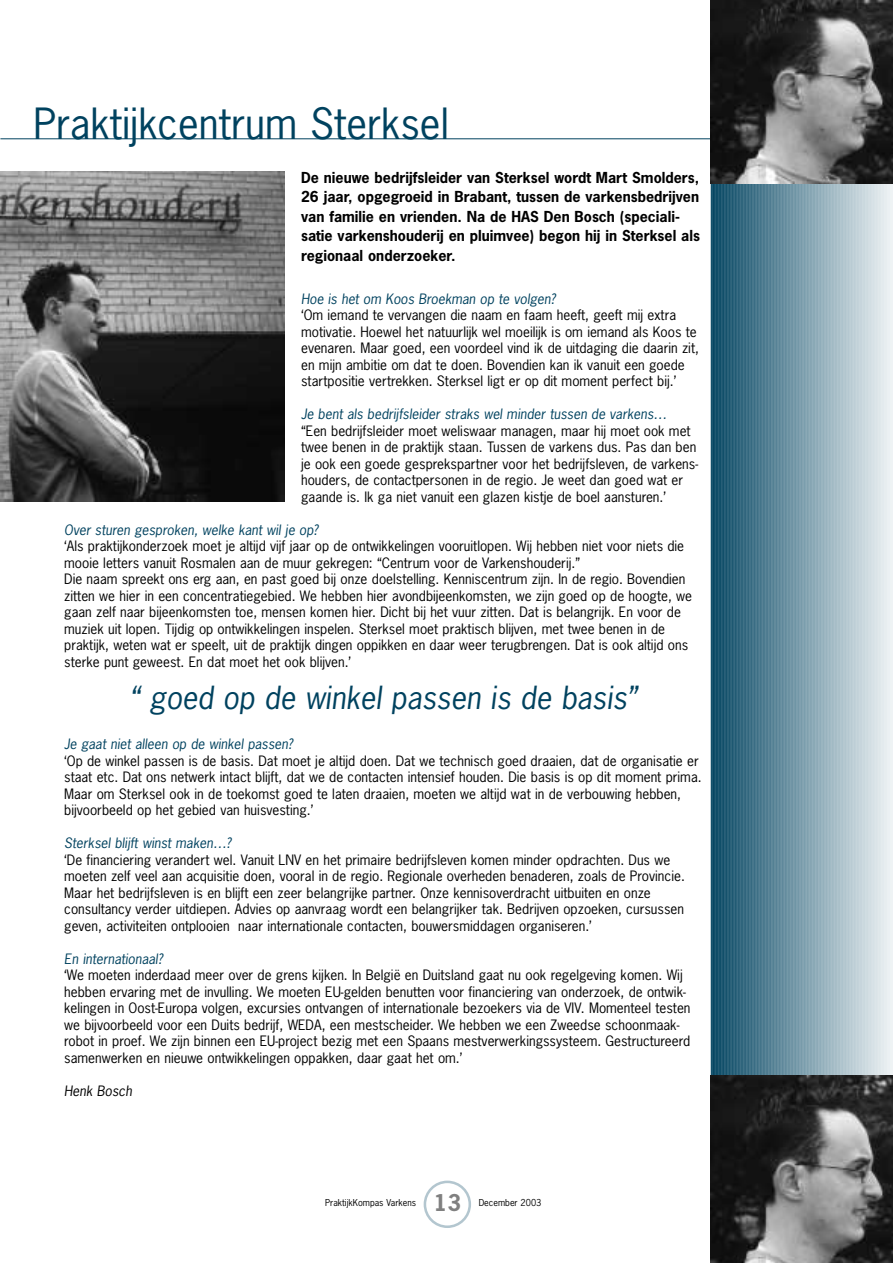
<style>
.page{position:relative;width:893px;height:1263px;background:#fff}
.page>*{position:absolute;margin:0;border:0;box-sizing:border-box;transform-origin:0 0}
.t1{font:40.5px "News Gothic";color:#00425f}
.t2{font:30px "News Gothic";color:#00425f}
.t3{font:700 21.75px "News Gothic";color:#808080}
.t4{font:700 14.25px/19.5px "News Gothic";color:#000}
.t5{font:13.5px/16.5px "News Gothic";color:#000}
.t6{font:13.5px "News Gothic";color:#00425f}
.t7{font:9px "News Gothic";color:#000}
</style>
<div class="page">
<hr style="left:889px;top:0;width:3px;height:1263px;background:#eef3f4">
<hr style="left:886px;top:0;width:3px;height:1263px;background:#eaeff2">
<hr style="left:883px;top:0;width:3px;height:1263px;background:#e6edef">
<hr style="left:880px;top:0;width:3px;height:1263px;background:#e2eaed">
<hr style="left:877px;top:0;width:3px;height:1263px;background:#dee7ea">
<hr style="left:874px;top:0;width:3px;height:1263px;background:#dae4e8">
<hr style="left:871px;top:0;width:3px;height:1263px;background:#d6e1e6">
<hr style="left:868px;top:0;width:3px;height:1263px;background:#d2dee3">
<hr style="left:865px;top:0;width:3px;height:1263px;background:#cedbe0">
<hr style="left:862px;top:0;width:3px;height:1263px;background:#cad8de">
<hr style="left:859px;top:0;width:3px;height:1263px;background:#c6d5dc">
<hr style="left:856px;top:0;width:3px;height:1263px;background:#c2d2d9">
<hr style="left:853px;top:0;width:3px;height:1263px;background:#becfd6">
<hr style="left:850px;top:0;width:3px;height:1263px;background:#baccd4">
<hr style="left:847px;top:0;width:3px;height:1263px;background:#b7cad2">
<hr style="left:844px;top:0;width:3px;height:1263px;background:#b3c7d0">
<hr style="left:841px;top:0;width:3px;height:1263px;background:#afc4cd">
<hr style="left:838px;top:0;width:3px;height:1263px;background:#abc1cb">
<hr style="left:835px;top:0;width:3px;height:1263px;background:#a7bec8">
<hr style="left:832px;top:0;width:3px;height:1263px;background:#a3bbc6">
<hr style="left:829px;top:0;width:3px;height:1263px;background:#9fb8c3">
<hr style="left:826px;top:0;width:3px;height:1263px;background:#9bb5c1">
<hr style="left:823px;top:0;width:3px;height:1263px;background:#97b2be">
<hr style="left:820px;top:0;width:3px;height:1263px;background:#93afbc">
<hr style="left:817px;top:0;width:3px;height:1263px;background:#8facb9">
<hr style="left:814px;top:0;width:3px;height:1263px;background:#8baab7">
<hr style="left:811px;top:0;width:3px;height:1263px;background:#87a7b4">
<hr style="left:808px;top:0;width:3px;height:1263px;background:#84a4b2">
<hr style="left:805px;top:0;width:3px;height:1263px;background:#80a1af">
<hr style="left:803px;top:0;width:3px;height:1263px;background:#7c9ead">
<hr style="left:800px;top:0;width:3px;height:1263px;background:#799cab">
<hr style="left:797px;top:0;width:3px;height:1263px;background:#7699a9">
<hr style="left:795px;top:0;width:3px;height:1263px;background:#7297a7">
<hr style="left:792px;top:0;width:3px;height:1263px;background:#6f94a4">
<hr style="left:789px;top:0;width:3px;height:1263px;background:#6b91a2">
<hr style="left:786px;top:0;width:3px;height:1263px;background:#678ea0">
<hr style="left:783px;top:0;width:3px;height:1263px;background:#638b9d">
<hr style="left:780px;top:0;width:3px;height:1263px;background:#5f889b">
<hr style="left:777px;top:0;width:3px;height:1263px;background:#5b8598">
<hr style="left:774px;top:0;width:3px;height:1263px;background:#578296">
<hr style="left:771px;top:0;width:3px;height:1263px;background:#538093">
<hr style="left:768px;top:0;width:3px;height:1263px;background:#4f7c91">
<hr style="left:765px;top:0;width:3px;height:1263px;background:#4b7a8e">
<hr style="left:762px;top:0;width:3px;height:1263px;background:#47778c">
<hr style="left:759px;top:0;width:3px;height:1263px;background:#437489">
<hr style="left:756px;top:0;width:3px;height:1263px;background:#3f7187">
<hr style="left:753px;top:0;width:3px;height:1263px;background:#3b6e84">
<hr style="left:750px;top:0;width:3px;height:1263px;background:#376b82">
<hr style="left:747px;top:0;width:3px;height:1263px;background:#346980">
<hr style="left:744px;top:0;width:3px;height:1263px;background:#30667d">
<hr style="left:741px;top:0;width:3px;height:1263px;background:#2c637b">
<hr style="left:738px;top:0;width:3px;height:1263px;background:#286078">
<hr style="left:735px;top:0;width:3px;height:1263px;background:#245d76">
<hr style="left:732px;top:0;width:3px;height:1263px;background:#205a73">
<hr style="left:729px;top:0;width:3px;height:1263px;background:#1c5771">
<hr style="left:726px;top:0;width:3px;height:1263px;background:#18546e">
<hr style="left:723px;top:0;width:3px;height:1263px;background:#14516c">
<hr style="left:720px;top:0;width:3px;height:1263px;background:#104e69">
<hr style="left:717px;top:0;width:3px;height:1263px;background:#0c4b67">
<hr style="left:714px;top:0;width:3px;height:1263px;background:#084864">
<hr style="left:711px;top:0;width:3px;height:1263px;background:#044562">
<hr style="left:710px;top:0;width:2px;height:1263px;background:#024461">
<svg style="left:423px;top:1181px;width:48px;height:47px"></svg>
<hr style="left:0;top:138px;width:892px;height:1px;background:#00425f">
<img style="left:0;top:172px;width:284px;height:329px">
<img style="left:710px;top:0;width:182px;height:183px">
<img style="left:710px;top:1076px;width:182px;height:187px">
<h1 class="t1" style="left:33px;top:108px;width:417px">Praktijkcentrum Sterksel</h1>
<p class="t4" style="left:301px;top:169px;width:400px">De nieuwe bedrijfsleider van Sterksel wordt Mart Smolders, 26 jaar, opgegroeid in Brabant, tussen de varkensbedrijven van familie en vrienden. Na de HAS Den Bosch (speciali&shy;satie varkenshouderij en pluimvee) begon hij in Sterksel als regionaal onderzoeker.</p>
<p class="t6" style="left:301px;top:293px;width:257px">Hoe is het om Koos Broekman op te volgen?</p>
<p class="t5" style="left:301px;top:308px;width:399px">‘Om iemand te vervangen die naam en faam heeft, geeft mij extra motivatie. Hoewel het natuurlijk wel moeilijk is om iemand als Koos te evenaren. Maar goed, een voordeel vind ik de uitdaging die daarin zit, en mijn ambitie om dat te doen. Bovendien kan ik vanuit een goede startpositie vertrekken. Sterksel ligt er op dit moment perfect bij.’</p>
<p class="t6" style="left:301px;top:409px;width:369px">Je bent als bedrijfsleider straks wel minder tussen de varkens…</p>
<p class="t5" style="left:301px;top:424px;width:398px">“Een bedrijfsleider moet weliswaar managen, maar hij moet ook met twee benen in de praktijk staan. Tussen de varkens dus. Pas dan ben je ook een goede gesprekspartner voor het bedrijfsleven, de varkens&shy;houders, de contactpersonen in de regio. Je weet dan goed wat er gaande is. Ik ga niet vanuit een glazen kistje de boel aansturen.’</p>
<p class="t6" style="left:64px;top:524px;width:257px">Over sturen gesproken, welke kant wil je op?</p>
<p class="t5" style="left:64px;top:539px;width:629px">‘Als praktijkonderzoek moet je altijd vijf jaar op de ontwikkelingen vooruitlopen. Wij hebben niet voor niets die mooie letters vanuit Rosmalen aan de muur gekregen: “Centrum voor de Varkenshouderij.”<br>Die naam spreekt ons erg aan, en past goed bij onze doelstelling. Kenniscentrum zijn. In de regio. Bovendien zitten we hier in een concentratiegebied. We hebben hier avondbijeenkomsten, we zijn goed op de hoogte, we gaan zelf naar bijeenkomsten toe, mensen komen hier. Dicht bij het vuur zitten. Dat is belangrijk. En voor de muziek uit lopen. Tijdig op ontwikkelingen inspelen. Sterksel moet praktisch blijven, met twee benen in de praktijk, weten wat er speelt, uit de praktijk dingen oppikken en daar weer terugbrengen. Dat is ook altijd ons sterke punt geweest. En dat moet het ook blijven.’</p>
<h2 class="t2" style="left:129px;top:686px;width:513px">“ goed op de winkel passen is de basis”</h2>
<p class="t6" style="left:64px;top:739px;width:232px">Je gaat niet alleen op de winkel passen?</p>
<p class="t5" style="left:64px;top:754px;width:639px">‘Op de winkel passen is de basis. Dat moet je altijd doen. Dat we technisch goed draaien, dat de organisatie er staat etc. Dat ons netwerk intact blijft, dat we de contacten intensief houden. Die basis is op dit moment prima.<br>Maar om Sterksel ook in de toekomst goed te laten draaien, moeten we altijd wat in de verbouwing hebben, bijvoorbeeld op het gebied van huisvesting.’</p>
<p class="t6" style="left:64px;top:838px;width:170px">Sterksel blijft winst maken…?</p>
<p class="t5" style="left:64px;top:853px;width:622px">‘De financiering verandert wel. Vanuit LNV en het primaire bedrijfsleven komen minder opdrachten. Dus we moeten zelf veel aan acquisitie doen, vooral in de regio. Regionale overheden benaderen, zoals de Provincie.<br>Maar het bedrijfsleven is en blijft een zeer belangrijke partner. Onze kennisoverdracht uitbuiten en onze consultancy verder uitdiepen. Advies op aanvraag wordt een belangrijker tak. Bedrijven opzoeken, cursussen geven, activiteiten ontplooien naar internationale contacten, bouwersmiddagen organiseren.’</p>
<p class="t6" style="left:64px;top:953px;width:102px">En internationaal?</p>
<p class="t5" style="left:64px;top:968px;width:627px">‘We moeten inderdaad meer over de grens kijken. In België en Duitsland gaat nu ook regelgeving komen. Wij hebben ervaring met de invulling. We moeten EU-gelden benutten voor financiering van onderzoek, de ontwik&shy;kelingen in Oost-Europa volgen, excursies ontvangen of internationale bezoekers via de VIV. Momenteel testen we bijvoorbeeld voor een Duits bedrijf, WEDA, een mestscheider. We hebben we een Zweedse schoonmaak&shy;robot in proef. We zijn binnen een EU-project bezig met een Spaans mestverwerkingssysteem. Gestructureerd samenwerken en nieuwe ontwikkelingen oppakken, daar gaat het om.’</p>
<p class="t5" style="left:64px;top:1084px;width:71px">Henk Bosch</p>
<h3 class="t3" style="left:434px;top:1194px;width:29px">13</h3>
<p class="t7" style="left:325px;top:1199px;width:92px">PraktijkKompas Varkens</p>
<p class="t7" style="left:478px;top:1199px;width:64px">December 2003</p>
</div>
